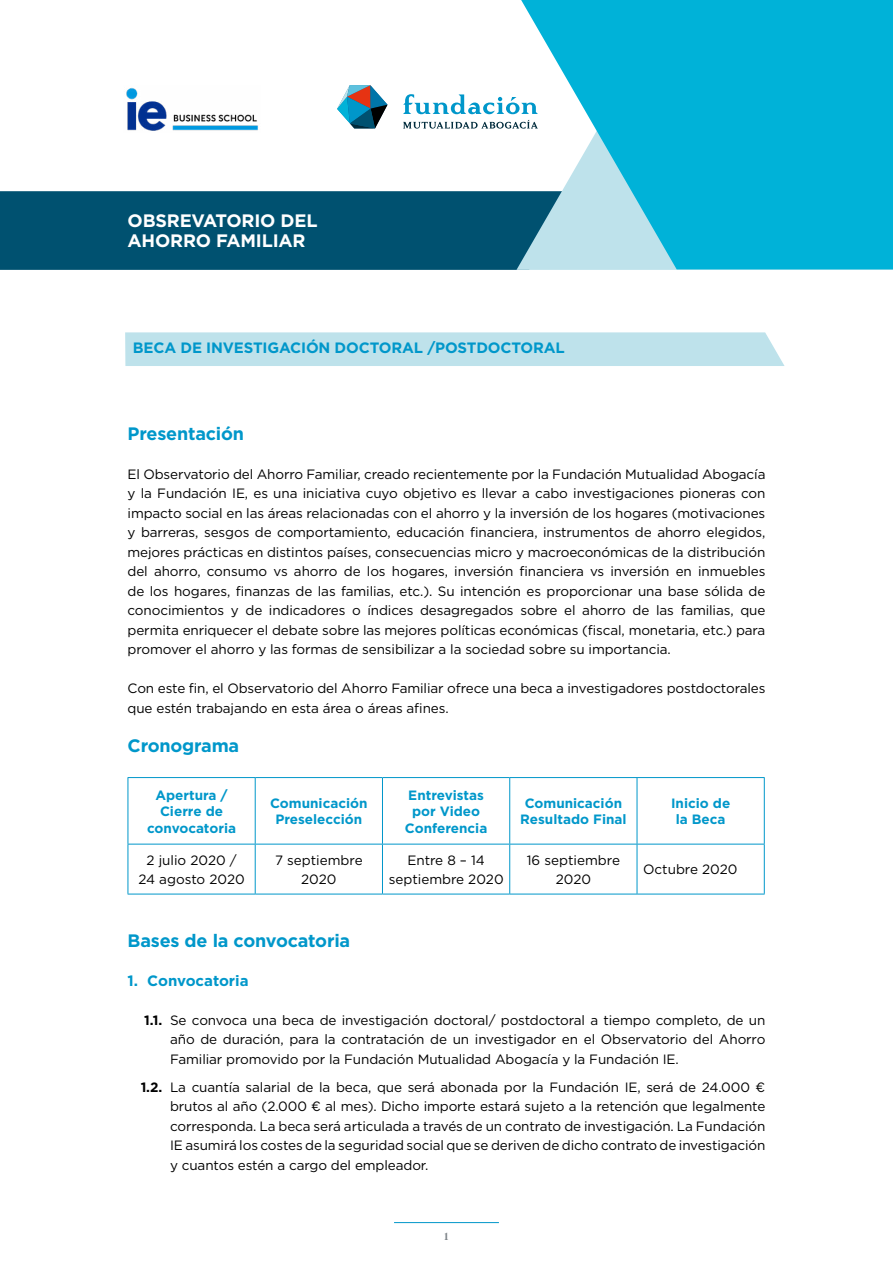
<style>
.page{position:relative;width:893px;height:1263px;background:#fff}
.page>*{position:absolute;margin:0;border:0;box-sizing:border-box;transform-origin:0 0}
.t1{font:700 18px "Gotham";letter-spacing:-.01em;color:#0097ca}
.t2{font:700 18px/19.5px "Gotham";letter-spacing:-.01em;color:#fff}
.t3{font:700 15px "Gotham";letter-spacing:-.01em;color:#0097ca}
.t4{font:13.5px/19.5px "Gotham";letter-spacing:-.01em;color:#000;text-align:center}
.t5{font:700 13.5px/16.5px "Gotham";color:#0097ca;text-align:center}
.t6{font:700 10.5px "Tautz";color:#7e8489}
.s1{font-weight:700}
</style>
<div class="page">
<hr style="left:394px;top:1222px;width:105px;height:1px;background:#0097ca">
<div style="left:0;top:191px;width:516px;height:79px;background:#005170"></div>
<svg style="left:521px;top:0;width:372px;height:269px;fill:#00b2d8"></svg>
<hr style="left:128px;top:777px;width:127px;height:1px;background:#0097ca">
<hr style="left:128px;top:778px;width:1px;height:66px;background:#0097ca">
<hr style="left:255px;top:777px;width:127px;height:1px;background:#0097ca">
<hr style="left:255px;top:778px;width:1px;height:66px;background:#0097ca">
<hr style="left:382px;top:777px;width:128px;height:1px;background:#0097ca">
<hr style="left:382px;top:778px;width:1px;height:66px;background:#0097ca">
<hr style="left:510px;top:777px;width:127px;height:1px;background:#0097ca">
<hr style="left:509px;top:778px;width:1px;height:66px;background:#0097ca">
<hr style="left:637px;top:777px;width:128px;height:1px;background:#0097ca">
<hr style="left:637px;top:778px;width:1px;height:66px;background:#0097ca">
<hr style="left:764px;top:778px;width:1px;height:66px;background:#0097ca">
<hr style="left:128px;top:844px;width:127px;height:1px;background:#0097ca">
<hr style="left:128px;top:844px;width:1px;height:50px;background:#0097ca">
<hr style="left:255px;top:844px;width:127px;height:1px;background:#0097ca">
<hr style="left:255px;top:844px;width:1px;height:50px;background:#0097ca">
<hr style="left:382px;top:844px;width:128px;height:1px;background:#0097ca">
<hr style="left:382px;top:844px;width:1px;height:50px;background:#0097ca">
<hr style="left:510px;top:844px;width:127px;height:1px;background:#0097ca">
<hr style="left:509px;top:844px;width:1px;height:50px;background:#0097ca">
<hr style="left:637px;top:844px;width:128px;height:1px;background:#0097ca">
<hr style="left:637px;top:844px;width:1px;height:50px;background:#0097ca">
<hr style="left:764px;top:844px;width:1px;height:50px;background:#0097ca">
<hr style="left:128px;top:894px;width:127px;height:1px;background:#0097ca">
<hr style="left:255px;top:894px;width:127px;height:1px;background:#0097ca">
<hr style="left:382px;top:894px;width:128px;height:1px;background:#0097ca">
<hr style="left:510px;top:894px;width:127px;height:1px;background:#0097ca">
<hr style="left:637px;top:894px;width:128px;height:1px;background:#0097ca">
<svg style="left:403px;top:94px;width:135px;height:20px"></svg>
<svg style="left:337px;top:85px;width:51px;height:43px"></svg>
<svg style="left:403px;top:120px;width:135px;height:9px"></svg>
<img style="left:126px;top:88px;width:132px;height:43px">
<div style="left:125px;top:332px;width:659px;height:34px;background:#bee2eb"></div>
<h1 class="t2" style="left:128px;top:211px;width:191px">OBSREVATORIO DEL<br>AHORRO FAMILIAR</h1>
<p class="t3" style="left:133px;top:338px;width:433px">BECA DE INVESTIGACIÓN DOCTORAL /POSTDOCTORAL</p>
<h1 class="t1" style="left:128px;top:421px;width:118px">Presentación</h1>
<p class="t4" style="left:128px;top:464px;width:639px;text-align:justify">El Observatorio del Ahorro Familiar, creado recientemente por la Fundación Mutualidad Abogacía y la Fundación IE, es una iniciativa cuyo objetivo es llevar a cabo investigaciones pioneras con impacto social en las áreas relacionadas con el ahorro y la inversión de los hogares (motivaciones y barreras, sesgos de comportamiento, educación financiera, instrumentos de ahorro elegidos, mejores prácticas en distintos países, consecuencias micro y macroeconómicas de la distribución del ahorro, consumo vs ahorro de los hogares, inversión financiera vs inversión en inmuebles de los hogares, finanzas de las familias, etc.). Su intención es proporcionar una base sólida de conocimientos y de indicadores o índices desagregados sobre el ahorro de las familias, que permita enriquecer el debate sobre las mejores políticas económicas (fiscal, monetaria, etc.) para promover el ahorro y las formas de sensibilizar a la sociedad sobre su importancia.</p>
<p class="t4" style="left:128px;top:678px;width:639px;text-align:left">Con este fin, el Observatorio del Ahorro Familiar ofrece una beca a investigadores postdoctorales que estén trabajando en esta área o áreas afines.</p>
<h1 class="t1" style="left:128px;top:733px;width:113px">Cronograma</h1>
<p class="t5" style="left:147px;top:787px;width:90px">Apertura /<br>Cierre de convocatoria</p>
<p class="t5" style="left:270px;top:795px;width:99px">Comunicación<br>Preselección</p>
<p class="t5" style="left:405px;top:787px;width:84px">Entrevistas por Video<br>Conferencia</p>
<p class="t5" style="left:520px;top:795px;width:108px">Comunicación<br>Resultado Final</p>
<p class="t5" style="left:671px;top:795px;width:61px">Inicio de la Beca</p>
<p class="t4" style="left:138px;top:850px;width:108px">2 julio 2020 /<br>24 agosto 2020</p>
<p class="t4" style="left:275px;top:850px;width:89px">7 septiembre<br>2020</p>
<p class="t4" style="left:389px;top:850px;width:116px">Entre 8 – 14 septiembre 2020</p>
<p class="t4" style="left:527px;top:850px;width:95px">16 septiembre<br>2020</p>
<p class="t4" style="left:643px;top:860px;width:96px">Octubre 2020</p>
<h1 class="t1" style="left:128px;top:929px;width:224px">Bases de la convocatoria</h1>
<p class="t3" style="left:128px;top:971px;width:123px">1. Convocatoria</p>
<p class="t4" style="left:170px;top:1010px;width:597px;text-align:justify;text-indent:-26px"><span class="s1">1.1.</span> Se convoca una beca de investigación doctoral/ postdoctoral a tiempo completo, de un año de duración, para la contratación de un investigador en el Observatorio del Ahorro Familiar promovido por la Fundación Mutualidad Abogacía y la Fundación IE.</p>
<p class="t4" style="left:170px;top:1077px;width:597px;text-align:justify;text-indent:-29px"><span class="s1">1.2.</span> La cuantía salarial de la beca, que será abonada por la Fundación IE, será de 24.000 € brutos al año (2.000 € al mes). Dicho importe estará sujeto a la retención que legalmente corresponda. La beca será articulada a través de un contrato de investigación. La Fundación IE asumirá los costes de la seguridad social que se deriven de dicho contrato de investigación y cuantos estén a cargo del empleador.</p>
<p class="t6" style="left:444px;top:1229px;width:7px">1</p>
</div>
